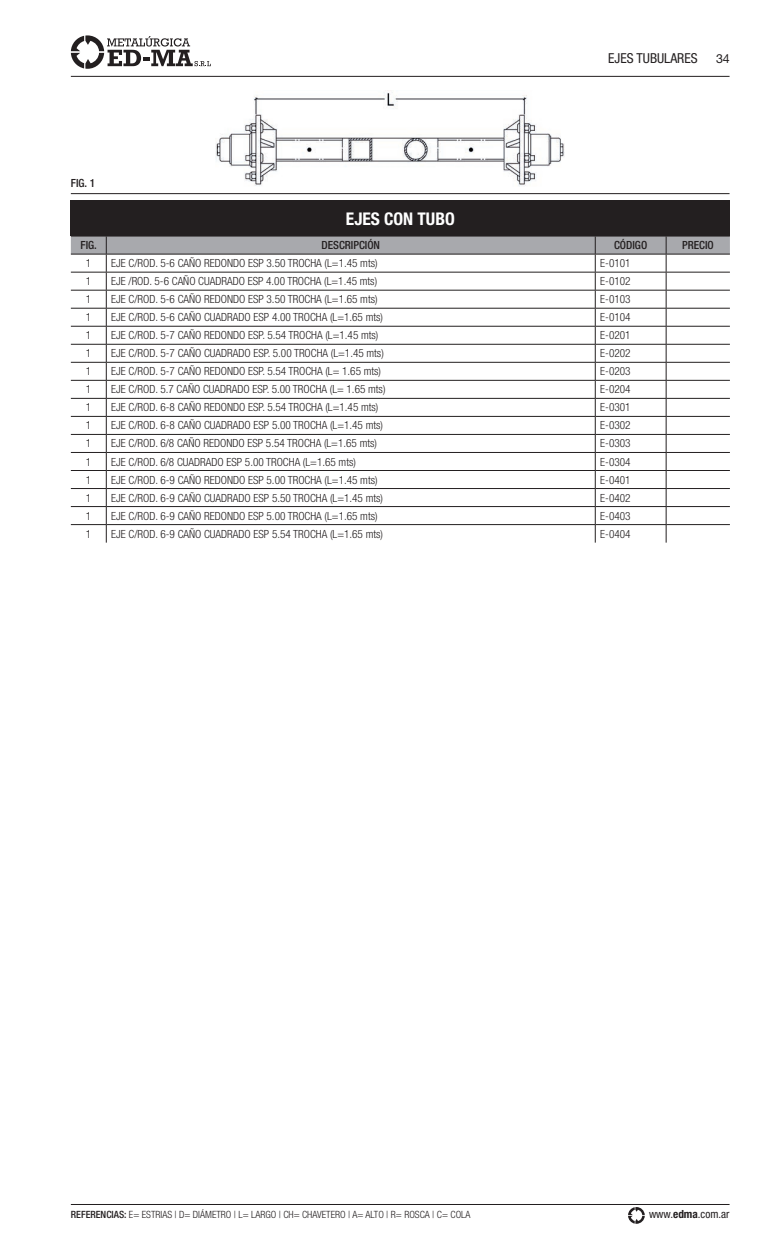
<style>
.page{position:relative;width:765px;height:1260px;background:#fff}
.page>*{position:absolute;margin:0;border:0;box-sizing:border-box;transform-origin:0 0}
.Titulos{font:700 condensed 17.5px "Helvetica Neue LT Std";color:#fff}
.t1{font:condensed 13.75px "Helvetica Neue LT Std";color:#231f20}
.t2{font:12.5px "Helvetica Neue LT Std";color:#231f20}
.t3{font:300 condensed 11.25px "Helvetica Neue LT Std";color:#231f20}
.Subtitulos{font:500 condensed 11.25px "Helvetica Neue LT Std";color:#231f20}
.t4{font:condensed 11.25px "Helvetica Neue LT Std";color:#231f20}
.t5{font:300 condensed 10px "Helvetica Neue LT Std";color:#231f20}
.s1{font-weight:500}
.s2{font-weight:700}
</style>
<div class="page">
<svg style="left:71px;top:35px;width:140px;height:34px"></svg>
<svg style="left:628px;top:1207px;width:17px;height:17px"></svg>
<hr style="left:71px;top:76px;width:659px;height:1px;background:#231f20">
<hr style="left:71px;top:1204px;width:659px;height:1px;background:#231f20">
<img style="left:215px;top:90px;width:350px;height:96px">
<hr style="left:71px;top:193px;width:659px;height:1px;background:#231f20">
<div style="left:71px;top:201px;width:659px;height:35px;background:#231f20"></div>
<svg style="left:71px;top:236px;width:659px;height:307px"></svg>
<p class="Subtitulos" style="left:71px;top:176px;width:26px">FIG. 1</p>
<p class="Titulos" style="left:346px;top:208px;width:110px">EJES CON TUBO</p>
<p class="t1" style="left:608px;top:50px;width:91px">EJES TUBULARES</p>
<p class="t2" style="left:716px;top:51px;width:15px">34</p>
<p class="Subtitulos" style="left:80px;top:238px;width:18px">FIG.</p>
<p class="Subtitulos" style="left:322px;top:238px;width:60px">DESCRIPCIÓN</p>
<p class="Subtitulos" style="left:614px;top:238px;width:35px">CÓDIGO</p>
<p class="Subtitulos" style="left:682px;top:238px;width:33px">PRECIO</p>
<p class="t3" style="left:86px;top:257px;width:7px">1</p>
<p class="t3" style="left:111px;top:257px;width:268px">EJE C/ROD. 5-6 CAÑO REDONDO ESP 3.50 TROCHA (L=1.45 mts)</p>
<p class="t3" style="left:600px;top:257px;width:32px">E-0101</p>
<p class="t3" style="left:86px;top:275px;width:7px">1</p>
<p class="t3" style="left:111px;top:275px;width:267px">EJE /ROD. 5-6 CAÑO CUADRADO ESP 4.00 TROCHA (L=1.45 mts)</p>
<p class="t3" style="left:600px;top:275px;width:32px">E-0102</p>
<p class="t3" style="left:86px;top:293px;width:7px">1</p>
<p class="t3" style="left:111px;top:293px;width:268px">EJE C/ROD. 5-6 CAÑO REDONDO ESP 3.50 TROCHA (L=1.65 mts)</p>
<p class="t3" style="left:600px;top:293px;width:32px">E-0103</p>
<p class="t3" style="left:86px;top:311px;width:7px">1</p>
<p class="t3" style="left:111px;top:311px;width:273px">EJE C/ROD. 5-6 CAÑO CUADRADO ESP 4.00 TROCHA (L=1.65 mts)</p>
<p class="t3" style="left:600px;top:311px;width:32px">E-0104</p>
<p class="t3" style="left:86px;top:329px;width:7px">1</p>
<p class="t3" style="left:111px;top:329px;width:269px">EJE C/ROD. 5-7 CAÑO REDONDO ESP. 5.54 TROCHA (L=1.45 mts)</p>
<p class="t3" style="left:600px;top:329px;width:32px">E-0201</p>
<p class="t3" style="left:86px;top:347px;width:7px">1</p>
<p class="t3" style="left:111px;top:347px;width:274px">EJE C/ROD. 5-7 CAÑO CUADRADO ESP. 5.00 TROCHA (L=1.45 mts)</p>
<p class="t3" style="left:600px;top:347px;width:32px">E-0202</p>
<p class="t3" style="left:86px;top:365px;width:7px">1</p>
<p class="t3" style="left:111px;top:365px;width:271px">EJE C/ROD. 5-7 CAÑO REDONDO ESP. 5.54 TROCHA (L= 1.65 mts)</p>
<p class="t3" style="left:600px;top:365px;width:32px">E-0203</p>
<p class="t3" style="left:86px;top:383px;width:7px">1</p>
<p class="t3" style="left:111px;top:383px;width:276px">EJE C/ROD. 5.7 CAÑO CUADRADO ESP. 5.00 TROCHA (L= 1.65 mts)</p>
<p class="t3" style="left:600px;top:383px;width:32px">E-0204</p>
<p class="t3" style="left:86px;top:401px;width:7px">1</p>
<p class="t3" style="left:111px;top:401px;width:269px">EJE C/ROD. 6-8 CAÑO REDONDO ESP. 5.54 TROCHA (L=1.45 mts)</p>
<p class="t3" style="left:600px;top:401px;width:32px">E-0301</p>
<p class="t3" style="left:86px;top:419px;width:7px">1</p>
<p class="t3" style="left:111px;top:419px;width:273px">EJE C/ROD. 6-8 CAÑO CUADRADO ESP 5.00 TROCHA (L=1.45 mts)</p>
<p class="t3" style="left:600px;top:419px;width:32px">E-0302</p>
<p class="t3" style="left:86px;top:437px;width:7px">1</p>
<p class="t3" style="left:111px;top:437px;width:267px">EJE C/ROD. 6/8 CAÑO REDONDO ESP 5.54 TROCHA (L=1.65 mts)</p>
<p class="t3" style="left:600px;top:437px;width:32px">E-0303</p>
<p class="t3" style="left:86px;top:455px;width:7px">1</p>
<p class="t3" style="left:111px;top:455px;width:246px">EJE C/ROD. 6/8 CUADRADO ESP 5.00 TROCHA (L=1.65 mts)</p>
<p class="t3" style="left:600px;top:455px;width:32px">E-0304</p>
<p class="t3" style="left:86px;top:473px;width:7px">1</p>
<p class="t3" style="left:111px;top:473px;width:268px">EJE C/ROD. 6-9 CAÑO REDONDO ESP 5.00 TROCHA (L=1.45 mts)</p>
<p class="t3" style="left:600px;top:473px;width:32px">E-0401</p>
<p class="t3" style="left:86px;top:491px;width:7px">1</p>
<p class="t3" style="left:111px;top:491px;width:273px">EJE C/ROD. 6-9 CAÑO CUADRADO ESP 5.50 TROCHA (L=1.45 mts)</p>
<p class="t3" style="left:600px;top:491px;width:32px">E-0402</p>
<p class="t3" style="left:86px;top:509px;width:7px">1</p>
<p class="t3" style="left:111px;top:509px;width:268px">EJE C/ROD. 6-9 CAÑO REDONDO ESP 5.00 TROCHA (L=1.65 mts)</p>
<p class="t3" style="left:600px;top:509px;width:32px">E-0403</p>
<p class="t3" style="left:86px;top:527px;width:7px">1</p>
<p class="t3" style="left:111px;top:527px;width:273px">EJE C/ROD. 6-9 CAÑO CUADRADO ESP 5.54 TROCHA (L=1.65 mts)</p>
<p class="t3" style="left:600px;top:527px;width:32px">E-0404</p>
<p class="t5" style="left:71px;top:1209px;width:401px"><span class="s1">REFERENCIAS:</span> E= ESTRIAS | D= DIÁMETRO | L= LARGO | CH= CHAVETERO | A= ALTO | R= ROSCA | C= COLA</p>
<p class="t4" style="left:649px;top:1207px;width:82px">www.<span class="s2">edma</span>.com.ar</p>
</div>
